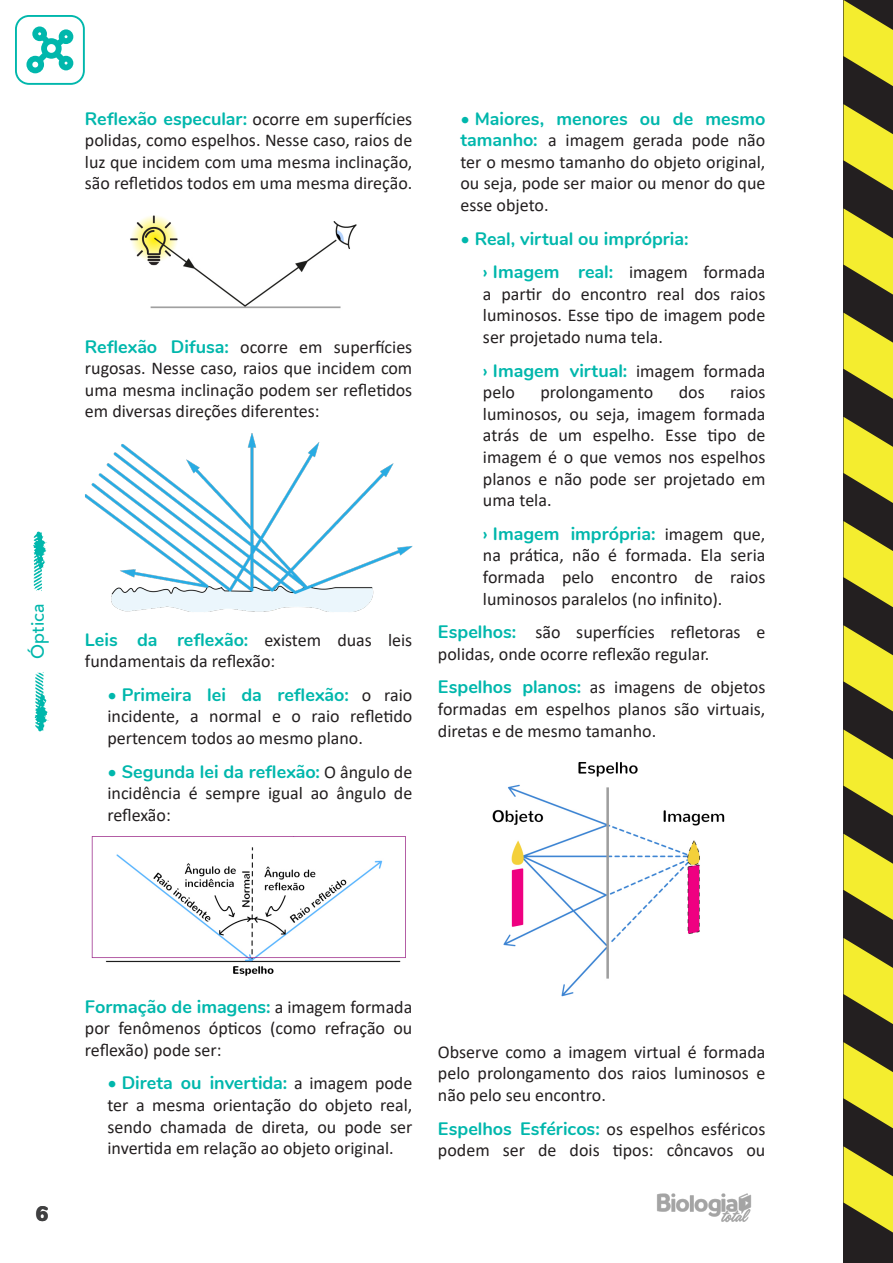
<style>
.page{position:relative;width:893px;height:1263px;background:#fff}
.page>*{position:absolute;margin:0;border:0;box-sizing:border-box;transform-origin:0 0}
.t1{font:900 21px "Nunito";color:#404041}
.t2{font:18px/21.6px "Calibri";color:#231f20;text-align:justify}
.t3{font:700 18px "Nunito";letter-spacing:-.005em;color:#00b7ac}
.t4{font:500 18px "Avenir LT";letter-spacing:.01em;color:#00b7ac}
.s1{font-family:"Nunito";font-weight:700;color:#00b7ac}
</style>
<div class="page">
<img style="left:657px;top:1193px;width:95px;height:29px">
<svg style="left:844px;top:0;width:49px;height:1262px;background:#928c27"></svg>
<svg style="left:35px;top:672px;width:14px;height:59px"></svg>
<svg style="left:33px;top:531px;width:14px;height:60px"></svg>
<svg style="left:15px;top:15px;width:70px;height:70px"></svg>
<img style="left:492px;top:762px;width:233px;height:235px">
<img style="left:85px;top:433px;width:327px;height:179px">
<img style="left:91px;top:836px;width:315px;height:140px">
<img style="left:130px;top:215px;width:227px;height:94px">
<p class="t4" style="left:27px;top:659px;width:57px;rotate:-90deg">Óptica</p>
<p class="t2" style="left:85px;top:107px;width:329px"><span class="s1">Reflexão especular:</span> ocorre em superfícies polidas, como espelhos. Nesse caso, raios de luz que incidem com uma mesma inclinação, são refletidos todos em uma mesma direção.</p>
<p class="t2" style="left:85px;top:335px;width:329px"><span class="s1">Reflexão Difusa:</span> ocorre em superfícies rugosas. Nesse caso, raios que incidem com uma mesma inclinação podem ser refletidos em diversas direções diferentes:</p>
<p class="t2" style="left:85px;top:628px;width:329px"><span class="s1">Leis da reflexão:</span> existem duas leis fundamentais da reflexão:</p>
<p class="t2" style="left:107px;top:684px;width:306px"><span class="s1">• Primeira lei da reflexão:</span> o raio incidente, a normal e o raio refletido pertencem todos ao mesmo plano.</p>
<p class="t2" style="left:107px;top:760px;width:306px"><span class="s1">• Segunda lei da reflexão:</span> O ângulo de incidência é sempre igual ao ângulo de reflexão:</p>
<p class="t2" style="left:460px;top:107px;width:306px"><span class="s1">• Maiores, menores ou de mesmo tamanho:</span> a imagem gerada pode não ter o mesmo tamanho do objeto original, ou seja, pode ser maior ou menor do que esse objeto.</p>
<p class="t3" style="left:460px;top:225px;width:230px">• Real, virtual ou imprópria:</p>
<p class="t2" style="left:483px;top:261px;width:284px"><span class="s1">› Imagem real:</span> imagem formada a partir do encontro real dos raios luminosos. Esse tipo de imagem pode ser projetado numa tela.</p>
<p class="t2" style="left:483px;top:359px;width:284px"><span class="s1">› Imagem virtual:</span> imagem formada pelo</p>
<p class="t2" style="left:540px;top:381px;width:114px">prolongamento</p>
<p class="t2" style="left:679px;top:381px;width:27px">dos</p>
<p class="t2" style="left:483px;top:381px;width:284px;text-indent:247px">raios luminosos, ou seja, imagem formada atrás de um espelho. Esse tipo de imagem é o que vemos nos espelhos planos e não pode ser projetado em uma tela.</p>
<p class="t2" style="left:483px;top:522px;width:284px"><span class="s1">› Imagem imprópria:</span> imagem que, na prática, não é formada. Ela seria formada pelo encontro de raios luminosos paralelos (no infinito).</p>
<p class="t2" style="left:438px;top:621px;width:329px"><span class="s1">Espelhos:</span> são superfícies refletoras e polidas, onde ocorre reflexão regular.</p>
<p class="t2" style="left:438px;top:676px;width:329px"><span class="s1">Espelhos planos:</span> as imagens de objetos formadas em espelhos planos são virtuais, diretas e de mesmo tamanho.</p>
<p class="t1" style="left:36px;top:1198px;width:14px">6</p>
<p class="t2" style="left:85px;top:995px;width:329px"><span class="s1">Formação de imagens:</span> a imagem formada por fenômenos ópticos (como refração ou reflexão) pode ser:</p>
<p class="t2" style="left:107px;top:1072px;width:306px"><span class="s1">• Direta ou invertida:</span> a imagem pode ter a mesma orientação do objeto real, sendo chamada de direta, ou pode ser invertida em relação ao objeto original.</p>
<p class="t2" style="left:438px;top:1040px;width:329px">Observe como a imagem virtual é formada pelo prolongamento dos raios luminosos e não pelo seu encontro.</p>
<p class="t2" style="left:438px;top:1117px;width:329px"><span class="s1">Espelhos Esféricos:</span> os espelhos esféricos podem ser de dois tipos: côncavos ou</p>
</div>
